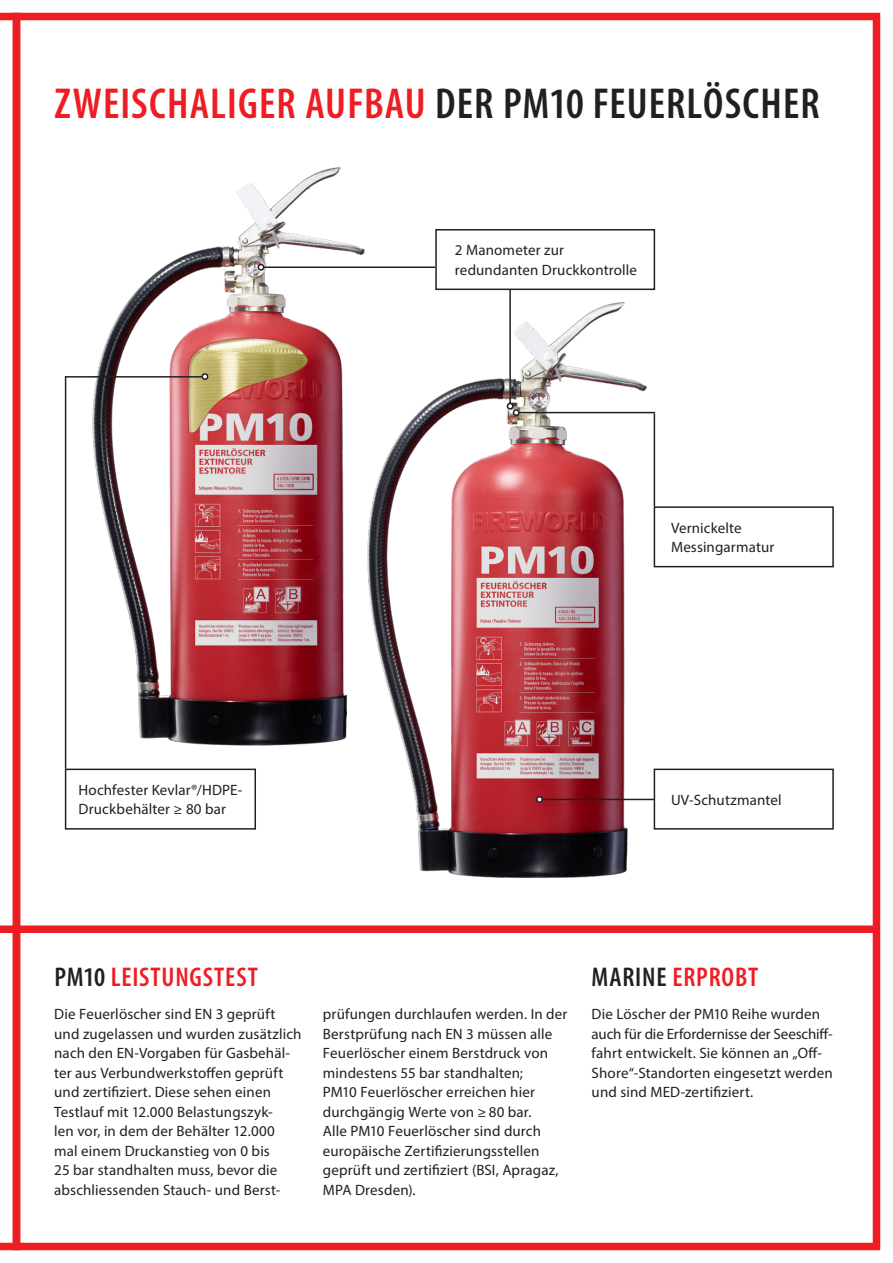
<style>
.page{position:relative;width:893px;height:1263px;background:#fff}
.page>*{position:absolute;margin:0;border:0;box-sizing:border-box;transform-origin:0 0}
.t1{font:600 condensed 43.5px "Myriad Pro";letter-spacing:.025em;color:#ee1d23}
.t2{font:600 condensed 27.15px "Myriad Pro";letter-spacing:.03em;color:#ee1d23}
.t3{font:15px/19.5px "Myriad Pro";letter-spacing:.01em;color:#231f20}
.s1{color:#231f20}
</style>
<div class="page">
<img style="left:92px;top:167px;width:273px;height:579px">
<img style="left:357px;top:289px;width:296px;height:589px">
<div style="left:435px;top:229px;width:220px;height:61px;border:2px solid #231f20"></div>
<div style="left:654px;top:506px;width:180px;height:61px;border:2px solid #231f20"></div>
<div style="left:65px;top:768px;width:191px;height:62px;border:2px solid #231f20"></div>
<div style="left:654px;top:768px;width:180px;height:62px;border:2px solid #231f20"></div>
<hr style="left:65px;top:376px;width:140px;height:2px;background:#231f20">
<hr style="left:65px;top:377px;width:1px;height:391px;background:#231f20">
<div style="left:202px;top:373px;width:6px;height:7px;border:2px solid #231f20;border-radius:50%"></div>
<hr style="left:516px;top:412px;width:139px;height:1px;background:#231f20">
<hr style="left:654px;top:413px;width:1px;height:94px;background:#231f20">
<div style="left:513px;top:409px;width:7px;height:7px;border:2px solid #231f20;border-radius:50%"></div>
<hr style="left:541px;top:799px;width:114px;height:1px;background:#231f20">
<div style="left:536px;top:796px;width:7px;height:7px;border:2px solid #231f20;border-radius:50%"></div>
<hr style="left:260px;top:266px;width:175px;height:2px;background:#231f20">
<div style="left:258px;top:264px;width:6px;height:7px;border:2px solid #231f20;border-radius:50%"></div>
<hr style="left:509px;top:289px;width:2px;height:118px;background:#231f20">
<svg style="left:507px;top:403px;width:12px;height:12px"></svg>
<div style="left:507px;top:403px;width:7px;height:7px;border:2px solid #231f20;border-radius:50%"></div>
<div style="left:13px;top:13px;width:867px;height:1237px;border:8px solid #ee1d23"></div>
<svg style="left:0;top:13px;width:20px;height:1237px"></svg>
<div style="left:15px;top:925px;width:860px;height:8px;background:#ee1d23"></div>
<div style="left:0;top:925px;width:18px;height:8px;background:#ee1d23"></div>
<p class="t1" style="left:55px;top:76px;width:766px">ZWEISCHALIGER AUFBAU <span class="s1">DER PM10 FEUERLÖSCHER</span></p>
<p class="t3" style="left:79px;top:780px;width:165px">Hochfester Kevlar®/HDPE-<br>Druckbehälter ≥ 80 bar</p>
<p class="t3" style="left:455px;top:240px;width:184px">2 Manometer zur redundanten Druckkontrolle</p>
<p class="t3" style="left:671px;top:518px;width:105px">Vernickelte<br>Messingarmatur</p>
<p class="t3" style="left:671px;top:790px;width:112px">UV-Schutzmantel</p>
<p class="t2" style="left:54px;top:960px;width:205px"><span class="s1">PM10</span> LEISTUNGSTEST</p>
<p class="t2" style="left:592px;top:960px;width:168px"><span class="s1">MARINE</span> ERPROBT</p>
<p class="t3" style="left:54px;top:1004px;width:249px">Die Feuerlöscher sind EN 3 geprüft und zugelassen und wurden zusätzlich nach den EN-Vorgaben für Gasbehäl&shy;ter aus Verbundwerkstoffen geprüft und zertifiziert. Diese sehen einen Testlauf mit 12.000 Belastungszyk-<br>len vor, in dem der Behälter 12.000 mal einem Druckanstieg von 0 bis<br>25 bar standhalten muss, bevor die abschliessenden Stauch- und Berst-</p>
<p class="t3" style="left:323px;top:1004px;width:246px">prüfungen durchlaufen werden. In der Berstprüfung nach EN 3 müssen alle Feuerlöscher einem Berstdruck von mindestens 55 bar standhalten;<br>PM10 Feuerlöscher erreichen hier durchgängig Werte von ≥80 bar.</p>
<p class="t3" style="left:323px;top:1121px;width:237px">Alle PM10 Feuerlöscher sind durch europäische Zertifizierungsstellen geprüft und zertifiziert (BSI, Apragaz,<br>MPA Dresden).</p>
<p class="t3" style="left:592px;top:1004px;width:243px">Die Löscher der PM10 Reihe wurden auch für die Erfordernisse der Seeschiff&shy;fahrt entwickelt. Sie können an „Off-Shore“-Standorten eingesetzt werden und sind MED-zertifiziert.</p>
</div>
